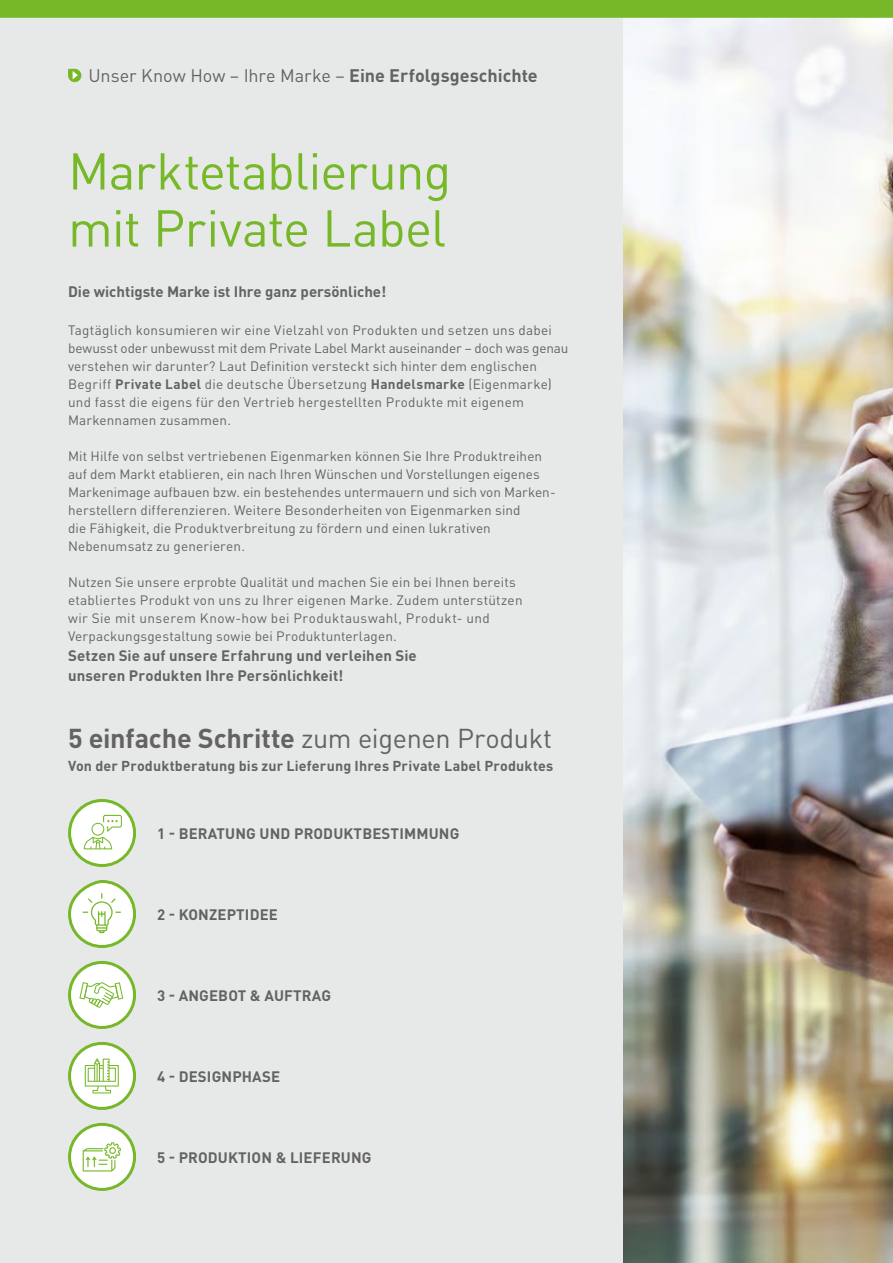
<style>
.page{position:relative;width:893px;height:1263px;background:#fff}
.page>*{position:absolute;margin:0;border:0;box-sizing:border-box;transform-origin:0 0}
.t1{font:51px/57px "DINOT";letter-spacing:-.015em;color:#76b828}
.t2{font:700 27px "DINOT";letter-spacing:-.01em;color:#636362}
.t3{font:18px "DINOT";letter-spacing:-.005em;color:#636362}
.t4{font:700 15px/19.5px "DINOT";letter-spacing:.01em;color:#636362}
.t5{font:700 14.25px "DINOT";letter-spacing:.01em;color:#636362}
.t6{font:13.5px/18px "DINOT";letter-spacing:.01em;color:#636362}
.s1{font-weight:700}
.s2{font-weight:400}
</style>
<div class="page">
<img style="left:623px;top:49px;width:270px;height:1214px">
<div style="left:0;top:0;width:623px;height:1263px;background:#e7e9e9"></div>
<svg style="left:0;top:0;width:893px;height:49px"></svg>
<svg style="left:68px;top:69px;width:13px;height:13px"></svg>
<div style="left:70px;top:800px;width:65px;height:65px;background:#fff;border-radius:50%"></div>
<div style="left:68px;top:799px;width:68px;height:68px;border:3px solid #76b828;border-radius:50%"></div>
<svg style="left:84px;top:815px;width:38px;height:34px"></svg>
<svg style="left:70px;top:881px;width:65px;height:65px;fill:#fff"></svg>
<div style="left:68px;top:880px;width:68px;height:68px;border:3px solid #76b828;border-radius:50%"></div>
<svg style="left:83px;top:893px;width:38px;height:40px"></svg>
<div style="left:70px;top:962px;width:65px;height:65px;background:#fff;border-radius:50%"></div>
<div style="left:68px;top:961px;width:68px;height:68px;border:3px solid #76b828;border-radius:50%"></div>
<div style="left:70px;top:1043px;width:65px;height:65px;background:#fff;border-radius:50%"></div>
<div style="left:68px;top:1042px;width:68px;height:68px;border:3px solid #76b828;border-radius:50%"></div>
<svg style="left:85px;top:1058px;width:34px;height:35px"></svg>
<div style="left:70px;top:1124px;width:65px;height:65px;background:#fff;border-radius:50%"></div>
<div style="left:68px;top:1123px;width:68px;height:68px;border:3px solid #76b828;border-radius:50%"></div>
<svg style="left:83px;top:1142px;width:38px;height:29px"></svg>
<svg style="left:79px;top:982px;width:44px;height:26px"></svg>
<h3 class="t3" style="left:88px;top:64px;width:451px">Unser Know How – Ihre Marke – <span class="s1">Eine Erfolgsgeschichte</span></h3>
<h1 class="t1" style="left:68px;top:142px;width:385px">Marktetablierung mit Private Label</h1>
<p class="t4" style="left:68px;top:281px;width:320px">Die wichtigste Marke ist Ihre ganz persönliche!</p>
<p class="t6" style="left:68px;top:321px;width:502px">Tagtäglich konsumieren wir eine Vielzahl von Produkten und setzen uns dabei bewusst oder unbewusst mit dem Private Label Markt auseinander – doch was genau verstehen wir darunter? Laut Definition versteckt sich hinter dem englischen Begriff <span class="s1">Private Label</span> die deutsche Übersetzung <span class="s1">Handelsmarke</span> (Eigenmarke) und fasst die eigens für den Vertrieb hergestellten Produkte mit eigenem Markennamen zusammen.</p>
<p class="t6" style="left:68px;top:447px;width:489px">Mit Hilfe von selbst vertriebenen Eigenmarken können Sie Ihre Produktreihen auf dem Markt etablieren, ein nach Ihren Wünschen und Vorstellungen eigenes Markenimage aufbauen bzw. ein bestehendes untermauern und sich von Marken&shy;herstellern differenzieren. Weitere Besonderheiten von Eigenmarken sind<br>die Fähigkeit, die Produktverbreitung zu fördern und einen lukrativen Nebenumsatz zu generieren.</p>
<p class="t6" style="left:68px;top:573px;width:456px">Nutzen Sie unsere erprobte Qualität und machen Sie ein bei Ihnen bereits etabliertes Produkt von uns zu Ihrer eigenen Marke. Zudem unterstützen wir Sie mit unserem Know-how bei Produktauswahl, Produkt- und Verpackungsgestaltung sowie bei Produktunterlagen.</p>
<p class="t4" style="left:68px;top:646px;width:350px">Setzen Sie auf unsere Erfahrung und verleihen Sie unseren Produkten Ihre Persönlichkeit!</p>
<h2 class="t2" style="left:68px;top:720px;width:486px">5 einfache Schritte <span class="s2">zum eigenen Produkt</span></h2>
<p class="t5" style="left:68px;top:756px;width:487px">Von der Produktberatung bis zur Lieferung Ihres Private Label Produktes</p>
<p class="t4" style="left:157px;top:823px;width:304px">1 - BERATUNG UND PRODUKTBESTIMMUNG</p>
<p class="t4" style="left:157px;top:904px;width:122px">2 - KONZEPTIDEE</p>
<p class="t4" style="left:157px;top:985px;width:176px">3 - ANGEBOT &amp; AUFTRAG</p>
<p class="t4" style="left:157px;top:1066px;width:125px">4 - DESIGNPHASE</p>
<p class="t4" style="left:157px;top:1147px;width:216px">5 - PRODUKTION &amp; LIEFERUNG</p>
</div>
